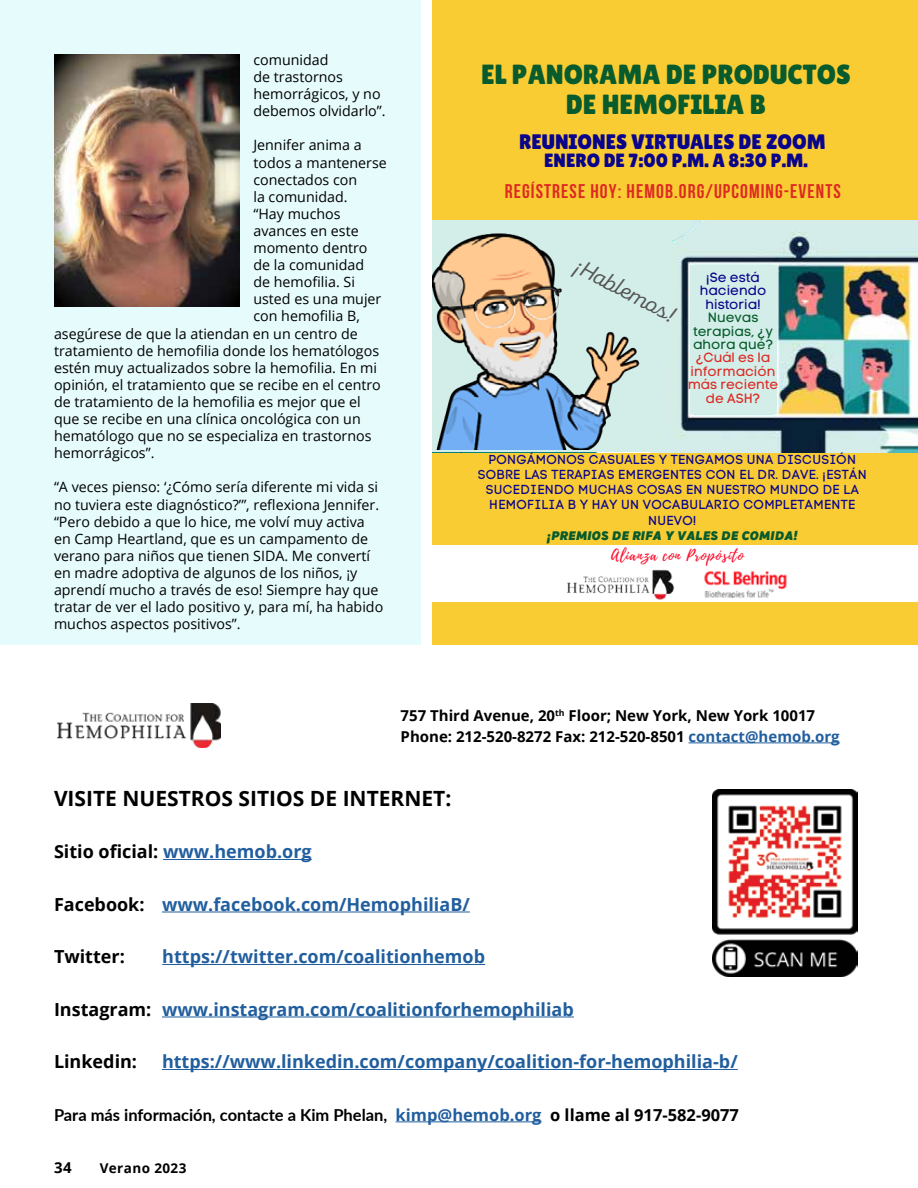
<style>
.page{position:relative;width:918px;height:1188px;background:#fff}
.page>*{position:absolute;margin:0;border:0;box-sizing:border-box;transform-origin:0 0}
.t1{font:27.6px/29.8px "Lilita One";color:#085b2c;text-align:center}
.t2{font:23.4px "Mixa";color:#545454}
.t3{font:700 21px "Open Sans";color:#000}
.t4{font:21px "Lilita One";color:#0a048b}
.t5{font:700 19.65px "Bebas Neue";letter-spacing:.055em;color:#dd2a22}
.t6{font:19.2px "Lilita One";color:#0a048b}
.t7{font:700 18px "Open Sans";color:#215e9e}
.t8{font:700 18px "Open Sans";color:#000}
.t9{font:700 16.5px "Lato";color:#000}
.t10{font:700 15px/21px "Open Sans";color:#000}
.t11{font:15px "Playlist Script";letter-spacing:.06em;color:#fb1432}
.t12{font:14.25px/17.1px "Open Sans";color:#000}
.t13{font:13.5px/13.5px "Code Pro Normal LC";color:#dd2a22;text-align:center}
.t14{font:13.5px/13.5px "Code Pro Normal LC";color:#085b2c;text-align:center}
.t15{font:13.5px/13.5px "Code Pro Normal LC";color:#0a048b;text-align:center}
.t16{font:700 13.5px "Open Sans";letter-spacing:.03em;color:#000}
.t17{font:12.9px/15.1px "Code Pro Normal LC";letter-spacing:.025em;color:#0a048b;text-align:center}
.t18{font:900 12.9px "Mixa";letter-spacing:.025em;color:#085b2c}
.s1{color:#215e9e}
.s2{color:#000}
.s3{font-family:"Open Sans";color:#215e9e}
.s4{font-family:"Open Sans"}
</style>
<div class="page">
<div style="left:0;top:0;width:421px;height:645px;background:#e6fbfc"></div>
<hr style="left:163px;top:859px;width:149px;height:1px;background:#215e9e">
<hr style="left:162px;top:912px;width:308px;height:1px;background:#215e9e">
<hr style="left:162px;top:964px;width:323px;height:1px;background:#215e9e">
<hr style="left:162px;top:1017px;width:412px;height:1px;background:#215e9e">
<hr style="left:162px;top:1069px;width:576px;height:1px;background:#215e9e">
<hr style="left:396px;top:1121px;width:146px;height:1px;background:#215e9e">
<hr style="left:689px;top:743px;width:151px;height:1px;background:#215e9e">
<img style="left:713px;top:790px;width:144px;height:187px">
<img style="left:58px;top:704px;width:162px;height:44px">
<img style="left:54px;top:54px;width:186px;height:253px">
<div style="left:432px;top:0;width:486px;height:645px;background:#facc33"></div>
<img style="left:665px;top:220px;width:253px;height:232px">
<svg style="left:672px;top:220px;width:31px;height:24px"></svg>
<div style="left:432px;top:220px;width:233px;height:232px;background:#d3eee9"></div>
<img style="left:432px;top:233px;width:208px;height:217px">
<div style="left:579px;top:220px;width:93px;height:93px;background:#d3eee9"></div>
<div style="left:690px;top:266px;width:87px;height:148px;background:#d3eee9"></div>
<div style="left:432px;top:545px;width:486px;height:56px;background:#fff"></div>
<img style="left:564px;top:569px;width:113px;height:33px">
<img style="left:705px;top:571px;width:82px;height:27px">
<p class="t12" style="left:253px;top:51px;width:134px">comunidad<br>de trastornos hemorrágicos, y no debemos olvidarlo”.</p>
<p class="t12" style="left:253px;top:136px;width:110px">Jennifer anima a</p>
<p class="t12" style="left:253px;top:153px;width:135px">todos a mantenerse</p>
<p class="t12" style="left:253px;top:171px;width:105px">conectados con</p>
<p class="t12" style="left:253px;top:188px;width:96px">la comunidad.</p>
<p class="t12" style="left:253px;top:205px;width:89px">“Hay muchos</p>
<p class="t12" style="left:253px;top:222px;width:107px">avances en este</p>
<p class="t12" style="left:253px;top:239px;width:116px">momento dentro</p>
<p class="t12" style="left:253px;top:256px;width:112px">de la comunidad</p>
<p class="t12" style="left:253px;top:273px;width:103px">de hemofilia. Si</p>
<p class="t12" style="left:253px;top:290px;width:130px">usted es una mujer</p>
<p class="t12" style="left:253px;top:307px;width:108px">con hemofilia B,</p>
<p class="t12" style="left:54px;top:324px;width:305px">asegúrese de que la atiendan en un centro de</p>
<p class="t12" style="left:54px;top:342px;width:327px">tratamiento de hemofilia donde los hematólogos</p>
<p class="t12" style="left:54px;top:359px;width:325px">estén muy actualizados sobre la hemofilia. En mi</p>
<p class="t12" style="left:54px;top:376px;width:328px">opinión, el tratamiento que se recibe en el centro</p>
<p class="t12" style="left:54px;top:393px;width:308px">de tratamiento de la hemofilia es mejor que el</p>
<p class="t12" style="left:54px;top:410px;width:308px">que se recibe en una clínica oncológica con un</p>
<p class="t12" style="left:54px;top:427px;width:319px">hematólogo que no se especializa en trastornos</p>
<p class="t12" style="left:54px;top:444px;width:102px">hemorrágicos”.</p>
<p class="t12" style="left:54px;top:478px;width:331px">“A veces pienso: ‘¿Cómo sería diferente mi vida si no tuviera este diagnóstico?’”, reflexiona Jennifer. “Pero debido a que lo hice, me volví muy activa en Camp Heartland, que es un campamento de verano para niños que tienen SIDA. Me convertí en madre adoptiva de algunos de los niños, ¡y aprendí mucho a través de eso! Siempre hay que tratar de ver el lado positivo y, para mí, ha habido muchos aspectos positivos”.</p>
<h1 class="t1" style="left:481px;top:59px;width:371px">EL PANORAMA DE PRODUCTOS<br>DE HEMOFILIA B</h1>
<h3 class="t4" style="left:519px;top:130px;width:308px">REUNIONES VIRTUALES DE ZOOM</h3>
<h3 class="t6" style="left:544px;top:149px;width:265px">ENERO DE 7:00 P.M. A 8:30 P.M.</h3>
<h3 class="t5" style="left:505px;top:180px;width:337px">REGÍSTRESE HOY: HEMOB.ORG/UPCOMING-EVENTS</h3>
<h2 class="t2" style="left:583px;top:251px;width:113px;rotate:28deg">¡Hablemos!</h2>
<p class="t15" style="left:700px;top:270px;width:68px">¡Se está haciendo historia!</p>
<p class="t14" style="left:693px;top:311px;width:82px">Nuevas terapias, ¿y ahora qué?</p>
<p class="t13" style="left:688px;top:351px;width:92px">¿Cuál es la información más reciente de ASH?</p>
<p class="t17" style="left:478px;top:452px;width:391px">PONGÁMONOS CASUALES Y TENGAMOS UNA DISCUSIÓN SOBRE LAS TERAPIAS EMERGENTES CON EL DR. DAVE. ¡ESTÁN SUCEDIENDO MUCHAS COSAS EN NUESTRO MUNDO DE LA HEMOFILIA B Y HAY UN VOCABULARIO COMPLETAMENTE NUEVO!</p>
<p class="t18" style="left:547px;top:527px;width:252px">¡PREMIOS DE RIFA Y VALES DE COMIDA!</p>
<p class="t11" style="left:611px;top:545px;width:134px">Alianza con Propósito</p>
<p class="t10" style="left:401px;top:704px;width:441px">757 Third Avenue, 20<sup>th</sup> Floor; New York, New York 10017<br>Phone: 212-520-8272 Fax: 212-520-8501 <span class="s1">contact@hemob.org</span></p>
<h3 class="t3" style="left:54px;top:783px;width:399px">VISITE NUESTROS SITIOS DE INTERNET:</h3>
<p class="t8" style="left:54px;top:839px;width:259px">Sitio oficial: <span class="s1">www.hemob.org</span></p>
<p class="t7" style="left:54px;top:891px;width:417px"><span class="s2">Facebook:</span> www.facebook.com/HemophiliaB/</p>
<p class="t8" style="left:54px;top:944px;width:72px">Twitter:</p>
<p class="t7" style="left:162px;top:944px;width:324px">https://twitter.com/coalitionhemob</p>
<p class="t7" style="left:54px;top:996px;width:521px"><span class="s2">Instagram:</span> www.instagram.com/coalitionforhemophiliab</p>
<p class="t8" style="left:54px;top:1049px;width:85px">Linkedin:</p>
<p class="t7" style="left:162px;top:1049px;width:577px">https://www.linkedin.com/company/coalition-for-hemophilia-b/</p>
<p class="t9" style="left:54px;top:1102px;width:687px">Para más información, contacte a Kim Phelan, <span class="s3">kimp@hemob.org</span> <span class="s4">o llame al 917-582-9077</span></p>
<p class="t10" style="left:54px;top:1157px;width:19px">34</p>
<p class="t16" style="left:100px;top:1158px;width:88px">Verano 2023</p>
</div>
